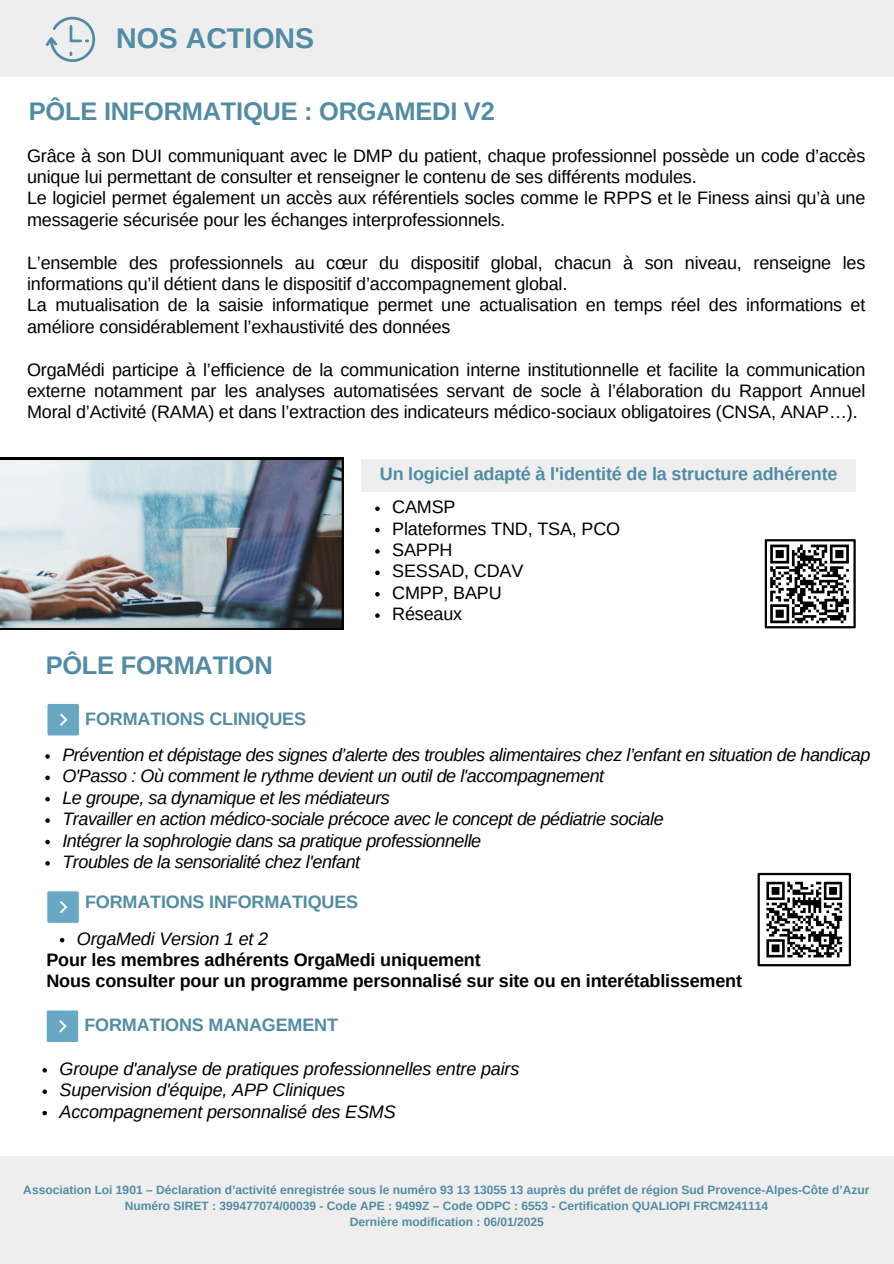
<style>
.page{position:relative;width:894px;height:1264px;background:#fff}
.page>*{position:absolute;margin:0;border:0;box-sizing:border-box;transform-origin:0 0}
.t1{font:700 28.5px "Arimo";color:#528ca4}
.t2{font:700 25.5px "Arimo";letter-spacing:-.01em;color:#528ca4}
.t3{font:18px/21.3px "Arimo";letter-spacing:-.01em;color:#000}
.t4{font:italic 18px "Arimo";letter-spacing:-.025em;color:#000}
.t5{font:700 18px "Arimo";letter-spacing:-.01em;color:#528ca4}
.t6{font:700 18px/21.3px "Arimo";letter-spacing:-.01em;color:#000}
.t7{font:700 12px "Arimo";color:#528ca4}
</style>
<div class="page">
<div style="left:0;top:0;width:893px;height:77px;background:#eee"></div>
<svg style="left:46px;top:17px;width:49px;height:45px"></svg>
<div style="left:361px;top:459px;width:494px;height:33px;background:#eee"></div>
<svg style="left:46px;top:890px;width:34px;height:33px"></svg>
<img style="left:0;top:458px;width:343px;height:172px">
<div style="left:0;top:1156px;width:893px;height:107px;background:#eee"></div>
<svg style="left:42px;top:1068px;width:5px;height:4px"></svg>
<svg style="left:42px;top:1089px;width:5px;height:4px"></svg>
<svg style="left:42px;top:1110px;width:5px;height:5px"></svg>
<svg style="left:764px;top:539px;width:91px;height:89px"></svg>
<svg style="left:47px;top:703px;width:33px;height:33px"></svg>
<svg style="left:45px;top:754px;width:5px;height:4px"></svg>
<svg style="left:45px;top:775px;width:5px;height:5px"></svg>
<svg style="left:45px;top:797px;width:5px;height:4px"></svg>
<svg style="left:45px;top:818px;width:5px;height:4px"></svg>
<svg style="left:45px;top:839px;width:5px;height:5px"></svg>
<svg style="left:45px;top:861px;width:5px;height:4px"></svg>
<svg style="left:60px;top:938px;width:4px;height:4px"></svg>
<svg style="left:46px;top:1010px;width:33px;height:33px"></svg>
<svg style="left:375px;top:506px;width:4px;height:5px"></svg>
<svg style="left:375px;top:528px;width:4px;height:4px"></svg>
<svg style="left:375px;top:549px;width:4px;height:4px"></svg>
<svg style="left:375px;top:570px;width:4px;height:5px"></svg>
<svg style="left:375px;top:592px;width:4px;height:4px"></svg>
<svg style="left:375px;top:613px;width:4px;height:5px"></svg>
<svg style="left:757px;top:872px;width:93px;height:94px"></svg>
<h3 class="t1" style="left:116px;top:22px;width:199px">NOS ACTIONS</h3>
<p class="t2" style="left:29px;top:97px;width:467px">PÔLE INFORMATIQUE : ORGAMEDI V2</p>
<p class="t3" style="left:27px;top:145px;width:839px">Grâce à son DUI communiquant avec le DMP du patient, chaque professionnel possède un code d’accès unique lui permettant de consulter et renseigner le contenu de ses différents modules.<br>Le logiciel permet également un accès aux référentiels socles comme le RPPS et le Finess ainsi qu’à une messagerie sécurisée pour les échanges interprofessionnels.</p>
<p class="t3" style="left:27px;top:252px;width:839px">L’ensemble des professionnels au cœur du dispositif global, chacun à son niveau, renseigne les informations qu’il détient dans le dispositif d’accompagnement global.<br>La mutualisation de la saisie informatique permet une actualisation en temps réel des informations et améliore considérablement l’exhaustivité des données</p>
<p class="t3" style="left:27px;top:358px;width:839px;text-align:justify">OrgaMédi participe à l’efficience de la communication interne institutionnelle et facilite la communication externe notamment par les analyses automatisées servant de socle à l’élaboration du Rapport Annuel Moral d’Activité (RAMA) et dans l’extraction des indicateurs médico-sociaux obligatoires (CNSA, ANAP…).</p>
<p class="t5" style="left:380px;top:464px;width:459px">Un logiciel adapté à l'identité de la structure adhérente</p>
<h5 class="t2" style="left:46px;top:650px;width:228px">PÔLE FORMATION</h5>
<p class="t5" style="left:85px;top:708px;width:222px">FORMATIONS CLINIQUES</p>
<p class="t3" style="left:392px;top:496px;width:65px">CAMSP</p>
<p class="t3" style="left:392px;top:517px;width:229px">Plateformes TND, TSA, PCO</p>
<p class="t3" style="left:392px;top:539px;width:62px">SAPPH</p>
<h3 class="t3" style="left:392px;top:560px;width:133px">SESSAD, CDAV</h3>
<p class="t3" style="left:392px;top:582px;width:111px">CMPP, BAPU</p>
<h4 class="t3" style="left:392px;top:603px;width:71px">Réseaux</h4>
<h5 class="t4" style="left:62px;top:744px;width:809px">Prévention et dépistage des signes d’alerte des troubles alimentaires chez l’enfant en situation de handicap</h5>
<p class="t4" style="left:62px;top:766px;width:543px">O'Passo : Où comment le rythme devient un outil de l'accompagnement</p>
<h4 class="t4" style="left:62px;top:787px;width:329px">Le groupe, sa dynamique et les médiateurs</h4>
<p class="t4" style="left:62px;top:808px;width:602px">Travailler en action médico-sociale précoce avec le concept de pédiatrie sociale</p>
<p class="t4" style="left:62px;top:830px;width:420px">Intégrer la sophrologie dans sa pratique professionnelle</p>
<p class="t4" style="left:62px;top:851px;width:299px">Troubles de la sensorialité chez l'enfant</p>
<p class="t5" style="left:85px;top:891px;width:274px">FORMATIONS INFORMATIQUES</p>
<p class="t4" style="left:77px;top:928px;width:193px">OrgaMedi Version 1 et 2</p>
<p class="t6" style="left:46px;top:949px;width:697px">Pour les membres adhérents OrgaMedi uniquement<br>Nous consulter pour un programme personnalisé sur site ou en interétablissement</p>
<h2 class="t5" style="left:84px;top:1015px;width:255px">FORMATIONS MANAGEMENT</h2>
<h1 class="t4" style="left:60px;top:1058px;width:461px">Groupe d'analyse de pratiques professionnelles entre pairs</h1>
<h2 class="t4" style="left:60px;top:1079px;width:287px">Supervision d'équipe, APP Cliniques</h2>
<h5 class="t4" style="left:60px;top:1101px;width:337px">Accompagnement personnalisé des ESMS</h5>
<h3 class="t7" style="left:23px;top:1183px;width:847px">Association Loi 1901 – Déclaration d’activité enregistrée sous le numéro 93 13 13055 13 auprès du préfet de région Sud Provence-Alpes-Côte d’Azur</h3>
<p class="t7" style="left:125px;top:1199px;width:644px">Numéro SIRET : 399477074/00039 - Code APE : 9499Z – Code ODPC : 6553 - Certification QUALIOPI FRCM241114</p>
<p class="t7" style="left:349px;top:1215px;width:195px">Dernière modification : 06/01/2025</p>
</div>
